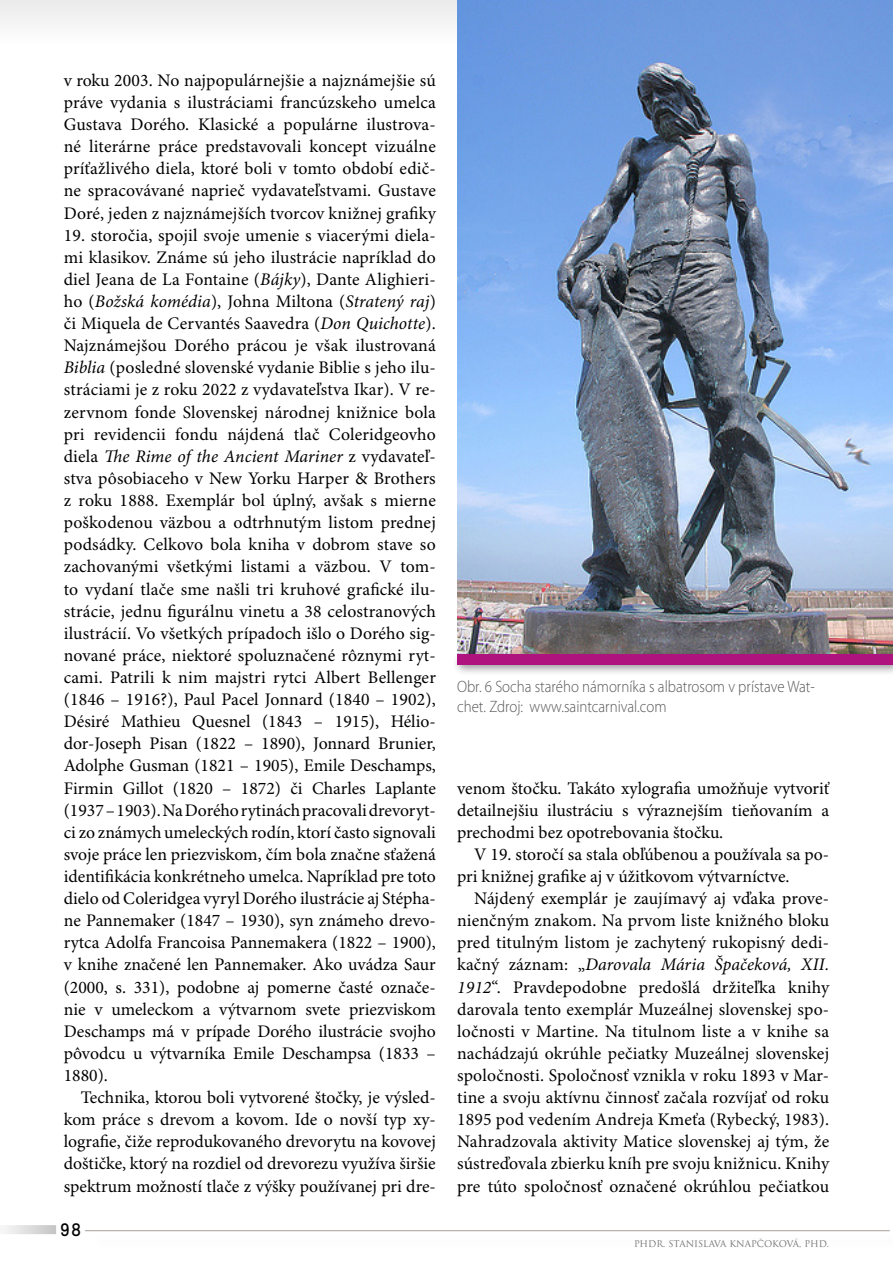
<style>
.page{position:relative;width:893px;height:1263px;background:#fff}
.page>*{position:absolute;margin:0;border:0;box-sizing:border-box;transform-origin:0 0}
.t1{font:18px "GT Pressura";color:#000}
.t2{font:17.7px/22px "Minion Pro";color:#000;text-align:justify}
.t3{font:300 16.5px/19.8px "Myriad Pro";color:#575756;scale:.9 1}
.t4{font:9px "Trajan Pro";color:#706f6f}
.s1{font-style:italic}
</style>
<div class="page">
<div style="left:0;top:0;width:893px;height:44px;background:#f4f4f4"></div>
<svg style="left:5px;top:1225px;width:51px;height:9px"></svg>
<hr style="left:85px;top:1230px;width:805px;height:1px;background:#a5a29a">
<img style="left:457px;top:0;width:436px;height:649px">
<div style="left:452px;top:649px;width:441px;height:27px;background:#000;opacity:.4"></div>
<div style="left:457px;top:654px;width:436px;height:11px;background:#af137e"></div>
<p class="t2" style="left:64px;top:70px;width:374px">v roku 2003. No najpopulárnejšie a najznámejšie sú práve vydania s ilustráciami francúzskeho umelca Gustava Dorého. Klasické a populárne ilustrova&shy;né literárne práce predstavovali koncept vizuálne príťažlivého diela, ktoré boli v tomto období edič&shy;ne spracovávané naprieč vydavateľstvami. Gustave Doré, jeden z najznámejších tvorcov knižnej grafiky</p>
<p class="t2" style="left:64px;top:225px;width:374px">19. storočia, spojil svoje umenie s viacerými diela&shy;mi klasikov. Známe sú jeho ilustrácie napríklad do diel Jeana de La Fontaine (<span class="s1">Bájky</span>), Dante Alighieri&shy;ho (<span class="s1">Božská komédia</span>), Johna Miltona (<span class="s1">Stratený raj</span>) či Miquela de Cervantés Saavedra (<span class="s1">Don Quichotte</span>).<br>Najznámejšou Dorého prácou je však ilustrovaná <span class="s1">Biblia</span> (posledné slovenské vydanie Biblie s jeho ilu&shy;stráciami je z roku 2022 z vydavateľstva Ikar). V re&shy;zervnom fonde Slovenskej národnej knižnice bola pri revidencii fondu nájdená tlač Coleridgeovho diela <span class="s1">The Rime of the Ancient Mariner</span> z vydavateľ&shy;stva pôsobiaceho v New Yorku Harper &amp; Brothers z roku 1888. Exemplár bol úplný, avšak s mierne poškodenou väzbou a odtrhnutým listom prednej podsádky. Celkovo bola kniha v dobrom stave so zachovanými všetkými listami a väzbou. V tom&shy;to vydaní tlače sme našli tri kruhové grafické ilu&shy;strácie, jednu figurálnu vinetu a 38 celostranových ilustrácií. Vo všetkých prípadoch išlo o Dorého sig&shy;nované práce, niektoré spoluznačené rôznymi ryt&shy;cami. Patrili k nim majstri rytci Albert Bellenger (1846 – 1916?), Paul Pacel Jonnard (1840 – 1902), Désiré Mathieu Quesnel (1843 – 1915), Hélio&shy;dor-Joseph Pisan (1822 – 1890), Jonnard Brunier, Adolphe Gusman (1821 – 1905), Emile Deschamps, Firmin Gillot (1820 – 1872) či Charles Laplante (1937 – 1903). Na Dorého rytinách pracovali drevoryt&shy;ci zo známych umeleckých rodín, ktorí často signovali svoje práce len priezviskom, čím bola značne sťažená identifikácia konkrétneho umelca. Napríklad pre toto dielo od Coleridgea vyryl Dorého ilustrácie aj Stépha&shy;ne Pannemaker (1847 – 1930), syn známeho drevo&shy;rytca Adolfa Francoisa Pannemakera (1822 – 1900), v knihe značené len Pannemaker. Ako uvádza Saur (2000, s. 331), podobne aj pomerne časté označe&shy;nie v umeleckom a výtvarnom svete priezviskom Deschamps má v prípade Dorého ilustrácie svojho pôvodcu u výtvarníka Emile Deschampsa (1833 – 1880).</p>
<p class="t2" style="left:64px;top:1087px;width:374px;text-indent:17px">Technika, ktorou boli vytvorené štočky, je výsled&shy;kom práce s drevom a kovom. Ide o novší typ xy&shy;lografie, čiže reprodukovaného drevorytu na kovovej doštičke, ktorý na rozdiel od drevorezu využíva širšie spektrum možností tlače z výšky používanej pri dre-</p>
<p class="t1" style="left:61px;top:1216px;width:22px">98</p>
<p class="t3" style="left:457px;top:677px;width:399px">Obr. 6 Socha starého námorníka s albatrosom v prístave Wat&shy;chet. Zdroj: www.saintcarnival.com</p>
<p class="t2" style="left:457px;top:777px;width:374px">venom štočku. Takáto xylografia umožňuje vytvoriť detailnejšiu ilustráciu s výraznejším tieňovaním a prechodmi bez opotrebovania štočku.</p>
<p class="t2" style="left:457px;top:844px;width:374px;text-indent:17px">V 19. storočí sa stala obľúbenou a používala sa po&shy;pri knižnej grafike aj v úžitkovom výtvarníctve.</p>
<p class="t2" style="left:457px;top:888px;width:374px;text-indent:17px">Nájdený exemplár je zaujímavý aj vďaka prove&shy;nienčným znakom. Na prvom liste knižného bloku pred titulným listom je zachytený rukopisný dedi&shy;kačný záznam: „<span class="s1">Darovala Mária Špačeková, XII.<br>1912</span>“. Pravdepodobne predošlá držiteľka knihy darovala tento exemplár Muzeálnej slovenskej spo&shy;ločnosti v Martine. Na titulnom liste a v knihe sa nachádzajú okrúhle pečiatky Muzeálnej slovenskej spoločnosti. Spoločnosť vznikla v roku 1893 v Mar&shy;tine a svoju aktívnu činnosť začala rozvíjať od roku 1895 pod vedením Andreja Kmeťa (Rybecký, 1983).<br>Nahradzovala aktivity Matice slovenskej aj tým, že sústreďovala zbierku kníh pre svoju knižnicu. Knihy pre túto spoločnosť označené okrúhlou pečiatkou</p>
<p class="t4" style="left:634px;top:1238px;width:197px">PHDR. STANISLAVA KNAPČOKOVÁ, PHD.</p>
</div>
